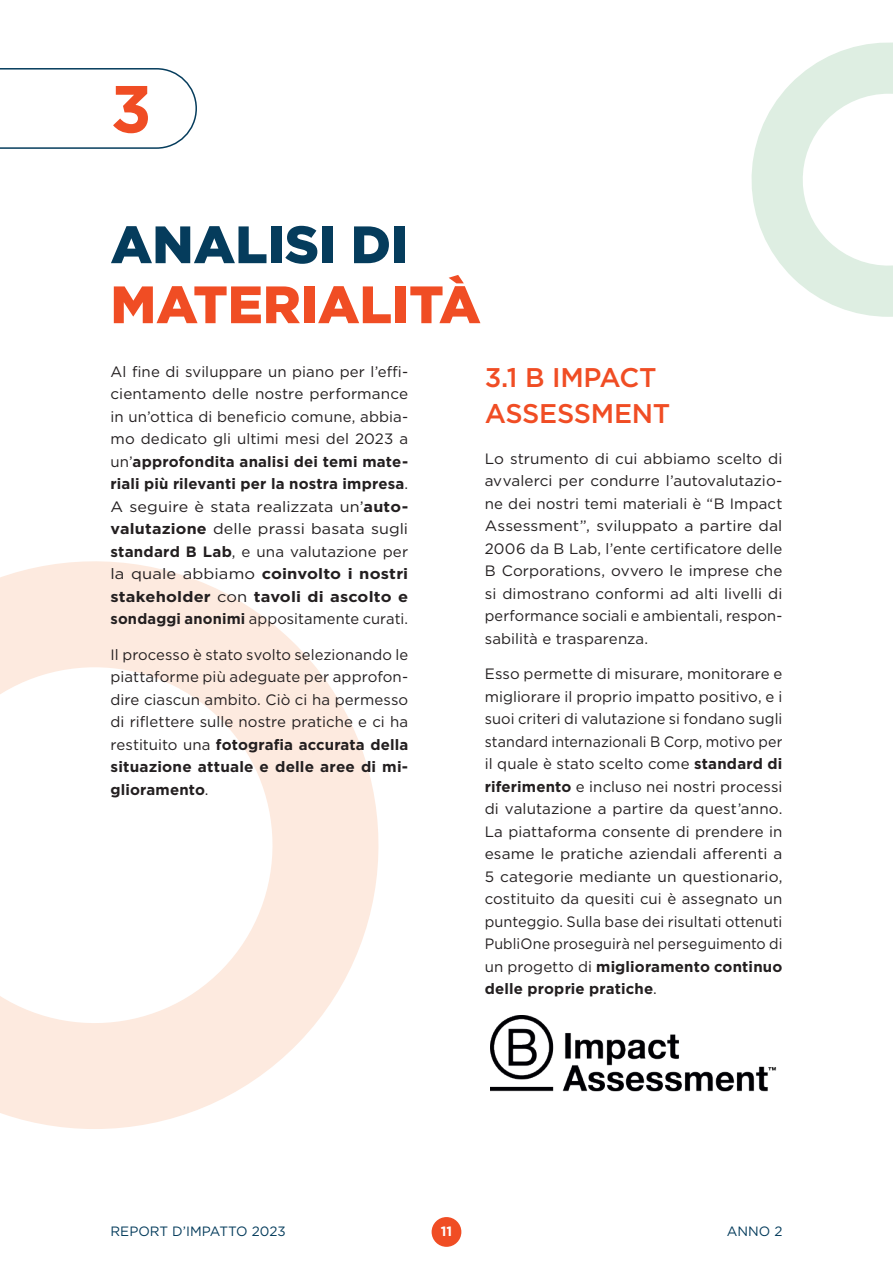
<style>
.page{position:relative;width:893px;height:1263px;background:#fff}
.page>*{position:absolute;margin:0;border:0;box-sizing:border-box;transform-origin:0 0}
.t1{font:700 66.45px "Gotham";color:#f04d24}
.t2{font:900 52.5px "Gotham";color:#f04d24}
.t3{font:900 52.5px "Gotham";color:#053c5c}
.t4{font:500 27px/36px "Gotham";letter-spacing:-.01em;color:#f04d24}
.t5{font:15px/22.5px "Gotham";letter-spacing:.005em;color:#231f20;text-align:justify}
.t6{font:13.5px "Gotham";color:#053c5c}
.t7{font:700 13.5px "Gotham";color:#fff}
.s1{font-weight:700}
</style>
<div class="page">
<svg style="left:0;top:561px;width:379px;height:568px"></svg>
<img style="left:491px;top:1016px;width:286px;height:76px">
<svg style="left:0;top:68px;width:197px;height:81px"></svg>
<svg style="left:751px;top:42px;width:142px;height:275px"></svg>
<div style="left:432px;top:1217px;width:29px;height:30px;background:#f04d24;border-radius:50%"></div>
<h1 class="t1" style="left:111px;top:65px;width:43px">3</h1>
<h2 class="t3" style="left:111px;top:208px;width:299px">ANALISI DI</h2>
<h2 class="t2" style="left:111px;top:268px;width:372px">MATERIALITÀ</h2>
<p class="t5" style="left:111px;top:360px;width:299px">Al fine di sviluppare un piano per l’effi&shy;cientamento delle nostre performance in un’ottica di beneficio comune, abbia&shy;mo dedicato gli ultimi mesi del 2023 a un’<span class="s1">approfondita analisi dei temi mate&shy;riali più rilevanti per la nostra impresa</span>.<br>A seguire è stata realizzata un’<span class="s1">auto&shy;valutazione</span> delle prassi basata sugli <span class="s1">standard B Lab</span>, e una valutazione per la quale abbiamo <span class="s1">coinvolto i nostri stakeholder</span> con <span class="s1">tavoli di ascolto e sondaggi anonimi</span> appositamente curati.</p>
<p class="t5" style="left:111px;top:643px;width:299px">Il processo è stato svolto selezionando le piattaforme più adeguate per approfon&shy;dire ciascun ambito. Ciò ci ha permesso di riflettere sulle nostre pratiche e ci ha restituito una <span class="s1">fotografia accurata della situazione attuale e delle aree di mi&shy;glioramento</span>.</p>
<h3 class="t4" style="left:485px;top:359px;width:187px">3.1 B IMPACT<br>ASSESSMENT</h3>
<p class="t5" style="left:485px;top:447px;width:299px">Lo strumento di cui abbiamo scelto di avvalerci per condurre l’autovalutazio&shy;ne dei nostri temi materiali è “B Impact Assessment”, sviluppato a partire dal 2006 da B Lab, l’ente certificatore delle B Corporations, ovvero le imprese che si dimostrano conformi ad alti livelli di performance sociali e ambientali, respon&shy;sabilità e trasparenza.</p>
<p class="t5" style="left:485px;top:662px;width:299px">Esso permette di misurare, monitorare e migliorare il proprio impatto positivo, e i suoi criteri di valutazione si fondano sugli standard internazionali B Corp, motivo per il quale è stato scelto come <span class="s1">standard di riferimento</span> e incluso nei nostri processi di valutazione a partire da quest’anno.<br>La piattaforma consente di prendere in esame le pratiche aziendali afferenti a 5 categorie mediante un questionario, costituito da quesiti cui è assegnato un punteggio. Sulla base dei risultati ottenuti PubliOne proseguirà nel perseguimento di un progetto di <span class="s1">miglioramento continuo delle proprie pratiche</span>.</p>
<p class="t6" style="left:111px;top:1222px;width:177px">REPORT D’IMPATTO 2023</p>
<p class="t7" style="left:441px;top:1222px;width:13px">11</p>
<p class="t6" style="left:727px;top:1222px;width:57px">ANNO 2</p>
</div>
